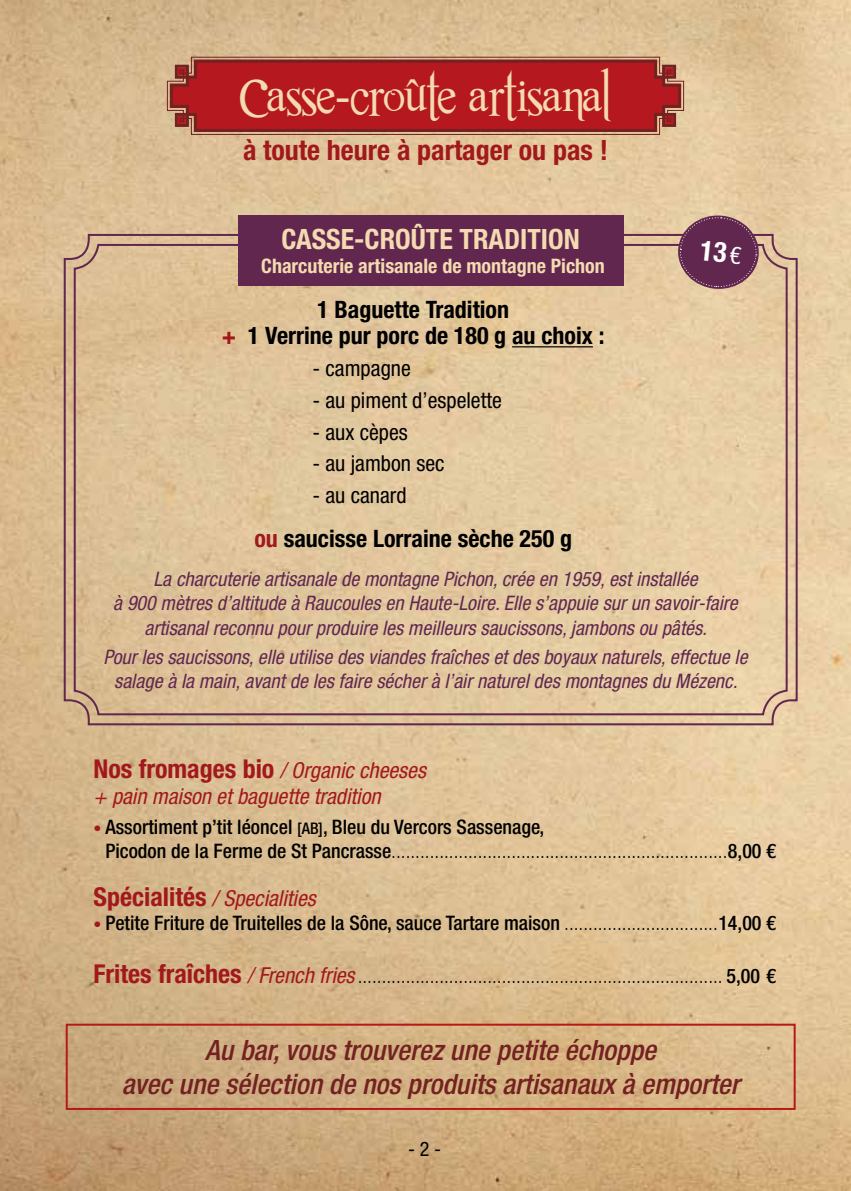
<style>
.page{position:relative;width:851px;height:1191px;background:#fff}
.page>*{position:absolute;margin:0;border:0;box-sizing:border-box;transform-origin:0 0}
.t1{font:48px "Romance Fatal Serif";color:#f4dab0;scale:.96 1}
.t2{font:italic 500 condensed 28px/33.6px "Helvetica Neue LT Pro";color:#732121;text-align:center}
.t3{font:700 condensed 28px "Helvetica Neue LT Pro";color:#a2191d}
.t4{font:700 condensed 28px "Helvetica Neue LT Pro";color:#f4dab0}
.t5{font:700 condensed 24px/26px "Helvetica Neue LT Pro";color:#000;text-align:center}
.t6{font:italic condensed 22px/26.4px "Helvetica Neue LT Pro";color:#a2191d}
.t7{font:condensed 22px "Helvetica Neue LT Pro";color:#000}
.t8{font:italic condensed 20px/24px "Helvetica Neue LT Pro";color:#61274f;text-align:center}
.t9{font:500 condensed 20px/24px "Helvetica Neue LT Pro";color:#000}
.t10{font:300 condensed 20px "Helvetica Neue LT Pro";color:#000}
.t11{font:700 condensed 20px "Helvetica Neue LT Pro";color:#f4dab0}
.t12{font:condensed 20px "Helvetica Neue LT Pro";color:#000}
.s1{color:#a2191d}
.s2{font-weight:700;font-style:normal;font-size:26px}
.s3{font-weight:400;font-size:16px;color:#a2191d}
.s4{font-size:16px}
.s5{font-weight:300}
.s6{font-weight:700;font-size:26px;color:#a2191d}
.s7{font-weight:400;font-style:italic;font-size:22px;color:#a2191d}
.s8{font-weight:500}
</style>
<div class="page">
<img style="left:0;top:0;width:850px;height:1191px">
<svg style="left:166px;top:56px;width:518px;height:79px;background:#b07d65"></svg>
<svg style="left:168px;top:58px;width:514px;height:75px;background:#b02427"></svg>
<svg style="left:63px;top:233px;width:735px;height:493px;background:#ddc29b"></svg>
<div style="left:238px;top:215px;width:385px;height:71px;background:#61274f"></div>
<hr style="left:512px;top:346px;width:80px;height:1px;background:#000">
<div style="left:66px;top:1023px;width:729px;height:87px;border:2px solid #b61918"></div>
<svg style="left:676px;top:214px;width:84px;height:76px;background:#865567"></svg>
<h1 class="t1" style="left:240px;top:68px;width:387px">Casse-croûte artisanal</h1>
<h2 class="t3" style="left:243px;top:133px;width:366px">à toute heure à partager ou pas !</h2>
<h2 class="t4" style="left:281px;top:222px;width:300px">CASSE-CROÛTE TRADITION</h2>
<p class="t11" style="left:261px;top:254px;width:345px">Charcuterie artisanale de montagne Pichon</p>
<p class="t5" style="left:222px;top:296px;width:384px">1 Baguette Tradition<br><span class="s1">+</span> 1 Verrine pur porc de 180 g au choix :</p>
<p class="t7" style="left:312px;top:355px;width:100px">- campagne</p>
<p class="t7" style="left:312px;top:387px;width:191px">- au piment d’espelette</p>
<p class="t7" style="left:312px;top:419px;width:97px">- aux cèpes</p>
<p class="t7" style="left:312px;top:451px;width:133px">- au jambon sec</p>
<p class="t7" style="left:312px;top:482px;width:96px">- au canard</p>
<p class="t5" style="left:254px;top:524px;width:319px"><span class="s1">ou</span> saucisse Lorraine sèche 250 g</p>
<p class="t8" style="left:113px;top:568px;width:625px">La charcuterie artisanale de montagne Pichon, crée en 1959, est installée<br>à 900 mètres d’altitude à Raucoules en Haute-Loire. Elle s’appuie sur un savoir-faire artisanal reconnu pour produire les meilleurs saucissons, jambons ou pâtés.</p>
<p class="t8" style="left:103px;top:645px;width:645px">Pour les saucissons, elle utilise des viandes fraîches et des boyaux naturels, effectue le salage à la main, avant de les faire sécher à l’air naturel des montagnes du Mézenc.</p>
<p class="t6" style="left:93px;top:757px;width:334px"><span class="s2">Nos fromages bio</span> / Organic cheeses + pain maison et baguette tradition</p>
<p class="t9" style="left:105px;top:814px;width:672px;text-indent:-12px"><span class="s3">•</span> Assortiment p’tit léoncel <span class="s4">[AB]</span>, Bleu du Vercors Sassenage,<br>Picodon de la Ferme de St Pancrasse<span class="s5">......................................................................</span>8,00 €</p>
<p class="t6" style="left:93px;top:885px;width:224px"><span class="s2">Spécialités</span> / Specialities</p>
<p class="t9" style="left:93px;top:910px;width:683px"><span class="s3">•</span> Petite Friture de Truitelles de la Sône, sauce Tartare maison <span class="s5">................................</span>14,00 €</p>
<p class="t10" style="left:93px;top:964px;width:684px"><span class="s6">Frites fraîches</span> <span class="s7">/ French fries</span> ............................................................................ <span class="s8">5,00 €</span></p>
<h2 class="t2" style="left:122px;top:1033px;width:619px">Au bar, vous trouverez une petite échoppe<br>avec une sélection de nos produits artisanaux à emporter</h2>
<p class="t12" style="left:408px;top:1137px;width:35px">- 2 -</p>
</div>
